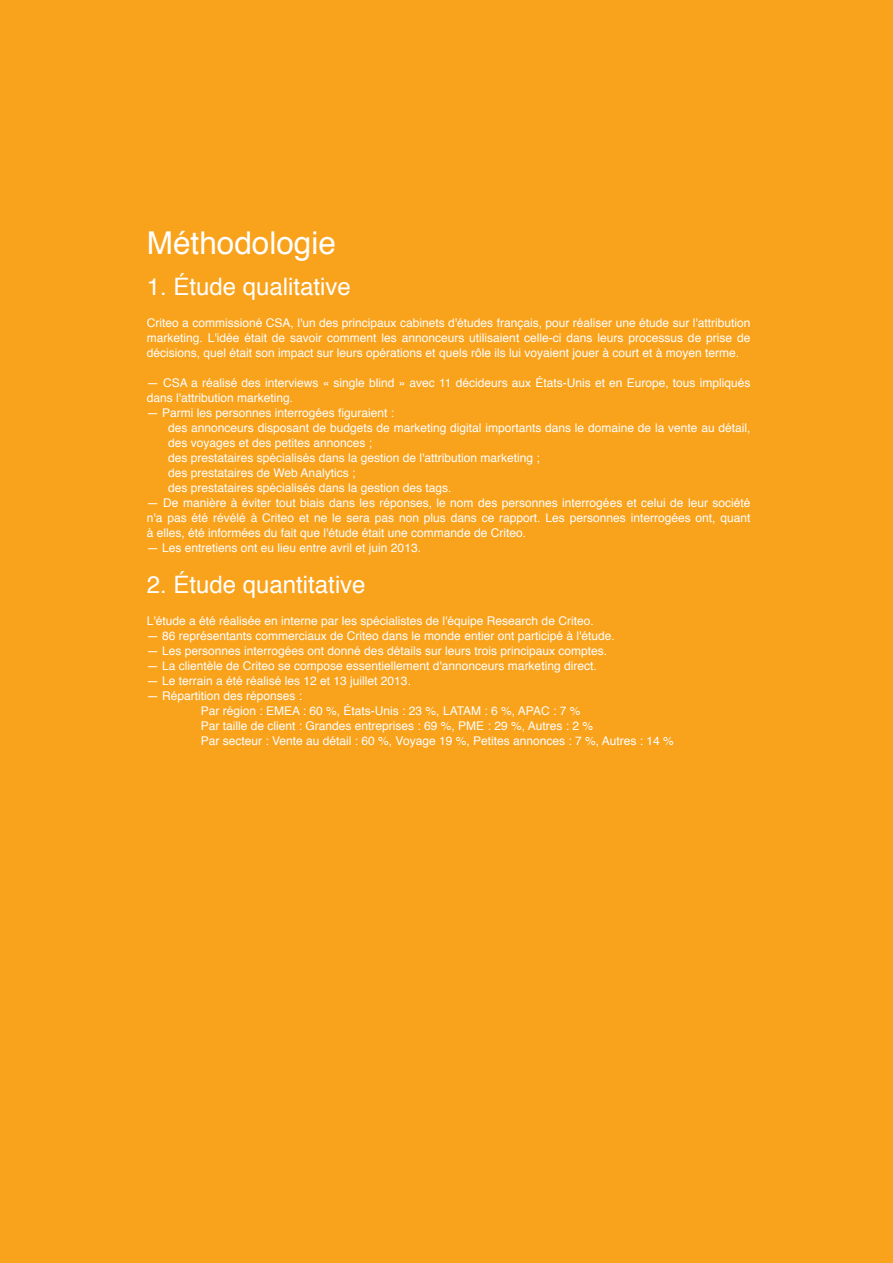
<style>
.page{position:relative;width:893px;height:1263px;background:#f9a21c}
.page>*{position:absolute;margin:0;border:0;box-sizing:border-box;transform-origin:0 0}
.heading1{font:31.5px "Helvetica";color:#fff}
.methodology_h1{font:24px "Helvetica";color:#fff}
.methodology_base{font:12px/15px "Helvetica";color:#fff;text-align:justify}
.methodology_base_ind{font:12px/15px "Helvetica";color:#fff}
</style>
<div class="page">
<p class="heading1" style="left:147px;top:219px;width:191px">Méthodologie</p>
<p class="methodology_h1" style="left:147px;top:268px;width:206px">1. Étude qualitative</p>
<p class="methodology_base" style="left:147px;top:316px;width:605px">Criteo a commissioné CSA, l'un des principaux cabinets d'études français, pour réaliser une étude sur l'attribution marketing. L'idée était de savoir comment les annonceurs utilisaient celle-ci dans leurs processus de prise de décisions, quel était son impact sur leurs opérations et quels rôle ils lui voyaient jouer à court et à moyen terme.</p>
<p class="methodology_base" style="left:147px;top:376px;width:605px">— CSA a réalisé des interviews « single blind » avec 11 décideurs aux États-Unis et en Europe, tous impliqués dans l'attribution marketing.</p>
<p class="methodology_base" style="left:147px;top:406px;width:249px">— Parmi les personnes interrogées figuraient :</p>
<p class="methodology_base_ind" style="left:168px;top:421px;width:584px">des annonceurs disposant de budgets de marketing digital importants dans le domaine de la vente au détail, des voyages et des petites annonces ;</p>
<p class="methodology_base_ind" style="left:168px;top:451px;width:373px">des prestataires spécialisés dans la gestion de l'attribution marketing ;</p>
<p class="methodology_base_ind" style="left:168px;top:466px;width:189px">des prestataires de Web Analytics ;</p>
<p class="methodology_base_ind" style="left:168px;top:481px;width:285px">des prestataires spécialisés dans la gestion des tags.</p>
<p class="methodology_base" style="left:147px;top:496px;width:605px">— De manière à éviter tout biais dans les réponses, le nom des personnes interrogées et celui de leur société n'a pas été révélé à Criteo et ne le sera pas non plus dans ce rapport. Les personnes interrogées ont, quant à elles, été informées du fait que l'étude était une commande de Criteo.</p>
<p class="methodology_base" style="left:147px;top:541px;width:276px">— Les entretiens ont eu lieu entre avril et juin 2013.</p>
<p class="methodology_h1" style="left:147px;top:566px;width:220px">2. Étude quantitative</p>
<p class="methodology_base" style="left:147px;top:614px;width:448px">L'étude a été réalisée en interne par les spécialistes de l'équipe Research de Criteo.</p>
<p class="methodology_base" style="left:147px;top:629px;width:469px">— 86 représentants commerciaux de Criteo dans le monde entier ont participé à l'étude.</p>
<p class="methodology_base" style="left:147px;top:644px;width:462px">— Les personnes interrogées ont donné des détails sur leurs trois principaux comptes.</p>
<p class="methodology_base" style="left:147px;top:659px;width:451px">— La clientèle de Criteo se compose essentiellement d'annonceurs marketing direct.</p>
<p class="methodology_base" style="left:147px;top:674px;width:266px">— Le terrain a été réalisé les 12 et 13 juillet 2013.</p>
<p class="methodology_base" style="left:147px;top:689px;width:157px">— Répartition des réponses :</p>
<p class="methodology_base" style="left:201px;top:704px;width:381px">Par région : EMEA : 60 %, États-Unis : 23 %, LATAM : 6 %, APAC : 7 %</p>
<p class="methodology_base" style="left:201px;top:719px;width:394px">Par taille de client : Grandes entreprises : 69 %, PME : 29 %, Autres : 2 %</p>
<p class="methodology_base" style="left:201px;top:734px;width:474px">Par secteur : Vente au détail : 60 %, Voyage 19 %, Petites annonces : 7 %, Autres : 14 %</p>
</div>
